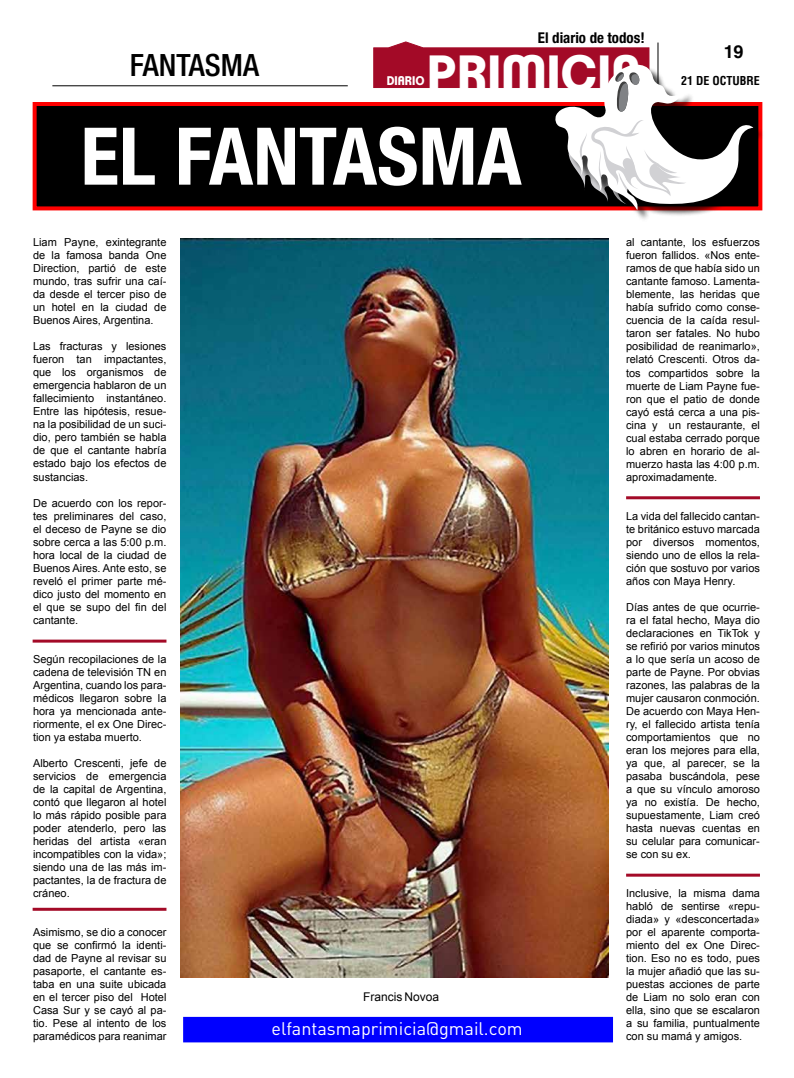
<style>
.page{position:relative;width:794px;height:1078px;background:#fff}
.page>*{position:absolute;margin:0;border:0;box-sizing:border-box;transform-origin:0 0}
.t1{font:700 condensed 79.6px "Helvetica Neue LT Std";color:#fff}
.t2{font:700 49.4px "Clemente P Dam";color:#fff}
.t3{font:500 condensed 30.7px "Helvetica Neue LT Std";color:#000}
.t4{font:18px "DINOT";color:#fff}
.t5{font:700 18px "Helvetica LT Std";color:#000}
.t6{font:700 condensed 14.9px "Helvetica Neue LT Std";color:#000}
.t7{font:700 12.2px "Clemente P Dam";color:#fff;scale:.96 1}
.t8{font:12px "Arial";color:#000}
.t9{font:700 condensed 12px "Helvetica LT Std";color:#000}
.t10{font:11px/13px "Arial";color:#000;text-align:justify}
.s1{color:#fff}
</style>
<div class="page">
<hr style="left:52px;top:85px;width:296px;height:1px;background:#000">
<div style="left:35px;top:104px;width:725px;height:104px;background:#000"></div>
<div style="left:33px;top:102px;width:729px;height:108px;border:4px solid #f00"></div>
<div style="left:557px;top:66px;width:208px;height:156px;background:#000;opacity:.75"></div>
<div style="left:183px;top:1016px;width:430px;height:26px;background:#00f;border:3px solid #00f"></div>
<hr style="left:626px;top:496px;width:134px;height:3px;background:#a30a27">
<hr style="left:626px;top:873px;width:134px;height:3px;background:#a30a27">
<hr style="left:33px;top:907px;width:133px;height:3px;background:#a30a27">
<hr style="left:33px;top:639px;width:133px;height:3px;background:#a30a27">
<img style="left:181px;top:238px;width:427px;height:738px">
<svg style="left:373px;top:42px;width:380px;height:168px"></svg>
<h3 class="t3" style="left:130px;top:46px;width:131px">FANTASMA</h3>
<h3 class="t6" style="left:538px;top:29px;width:113px">El diario de todos!<span class="s1">!</span></h3>
<h2 class="t2" style="left:427px;top:43px;width:215px">PRIMICIA</h2>
<p class="t7" style="left:387px;top:73px;width:41px">DIARIO</p>
<h1 class="t1" style="left:81px;top:108px;width:442px">EL FANTASMA</h1>
<h3 class="t5" style="left:724px;top:41px;width:21px">19</h3>
<p class="t9" style="left:681px;top:73px;width:80px">21 DE OCTUBRE</p>
<p class="t10" style="left:33px;top:236px;width:135px">Liam Payne, exintegrante de la famosa banda One Direction, partió de este mundo, tras sufrir una caí&shy;da desde el tercer piso de un hotel en la ciudad de Buenos Aires, Argentina.</p>
<p class="t10" style="left:33px;top:340px;width:135px">Las fracturas y lesiones fueron tan impactantes, que los organismos de emergencia hablaron de un fallecimiento instantáneo.<br>Entre las hipótesis, resue&shy;na la posibilidad de un suci&shy;dio, pero también se habla de que el cantante habría estado bajo los efectos de sustancias.</p>
<p class="t10" style="left:33px;top:496px;width:135px">De acuerdo con los repor&shy;tes preliminares del caso, el deceso de Payne se dio sobre cerca a las 5:00 p.m. hora local de la ciudad de Buenos Aires. Ante esto, se reveló el primer parte mé&shy;dico justo del momento en el que se supo del fin del cantante.</p>
<p class="t10" style="left:33px;top:652px;width:135px">Según recopilaciones de la cadena de televisión TN en Argentina, cuando los para&shy;médicos llegaron sobre la hora ya mencionada ante&shy;riormente, el ex One Direc&shy;tion ya estaba muerto.</p>
<p class="t10" style="left:33px;top:756px;width:135px">Alberto Crescenti, jefe de servicios de emergencia de la capital de Argentina, contó que llegaron al hotel lo más rápido posible para poder atenderlo, pero las heridas del artista «eran incompatibles con la vida»; siendo una de las más im&shy;pactantes, la de fractura de cráneo.</p>
<p class="t10" style="left:33px;top:925px;width:135px">Asimismo, se dio a conocer que se confirmó la identi&shy;dad de Payne al revisar su pasaporte, el cantante es&shy;taba en una suite ubicada en el tercer piso del Hotel Casa Sur y se cayó al pa&shy;tio. Pese al intento de los paramédicos para reanimar</p>
<p class="t8" style="left:363px;top:989px;width:78px">Francis Novoa</p>
<h3 class="t4" style="left:272px;top:1017px;width:252px">elfantasmaprimicia@gmail.com</h3>
<p class="t10" style="left:626px;top:236px;width:135px">al cantante, los esfuerzos fueron fallidos. «Nos ente&shy;ramos de que había sido un cantante famoso. Lamenta&shy;blemente, las heridas que había sufrido como conse&shy;cuencia de la caída resul&shy;taron ser fatales. No hubo posibilidad de reanimarlo», relató Crescenti. Otros da&shy;tos compartidos sobre la muerte de Liam Payne fue&shy;ron que el patio de donde cayó está cerca a una pis&shy;cina y un restaurante, el cual estaba cerrado porque lo abren en horario de al&shy;muerzo hasta las 4:00 p.m. aproximadamente.</p>
<p class="t10" style="left:626px;top:509px;width:135px">La vida del fallecido cantan&shy;te británico estuvo marcada por diversos momentos, siendo uno de ellos la rela&shy;ción que sostuvo por varios años con Maya Henry.</p>
<p class="t10" style="left:626px;top:600px;width:135px">Días antes de que ocurrie&shy;ra el fatal hecho, Maya dio declaraciones en TikTok y se refirió por varios minutos a lo que sería un acoso de parte de Payne. Por obvias razones, las palabras de la mujer causaron conmoción.<br>De acuerdo con Maya Hen&shy;ry, el fallecido artista tenía comportamientos que no eran los mejores para ella, ya que, al parecer, se la pasaba buscándola, pese a que su vínculo amoroso ya no existía. De hecho, supuestamente, Liam creó hasta nuevas cuentas en su celular para comunicar&shy;se con su ex.</p>
<p class="t10" style="left:626px;top:886px;width:135px">Inclusive, la misma dama habló de sentirse «repu&shy;diada» y «desconcertada» por el aparente comporta&shy;miento del ex One Direc&shy;tion. Eso no es todo, pues la mujer añadió que las su&shy;puestas acciones de parte de Liam no solo eran con ella, sino que se escalaron a su familia, puntualmente con su mamá y amigos.</p>
</div>
